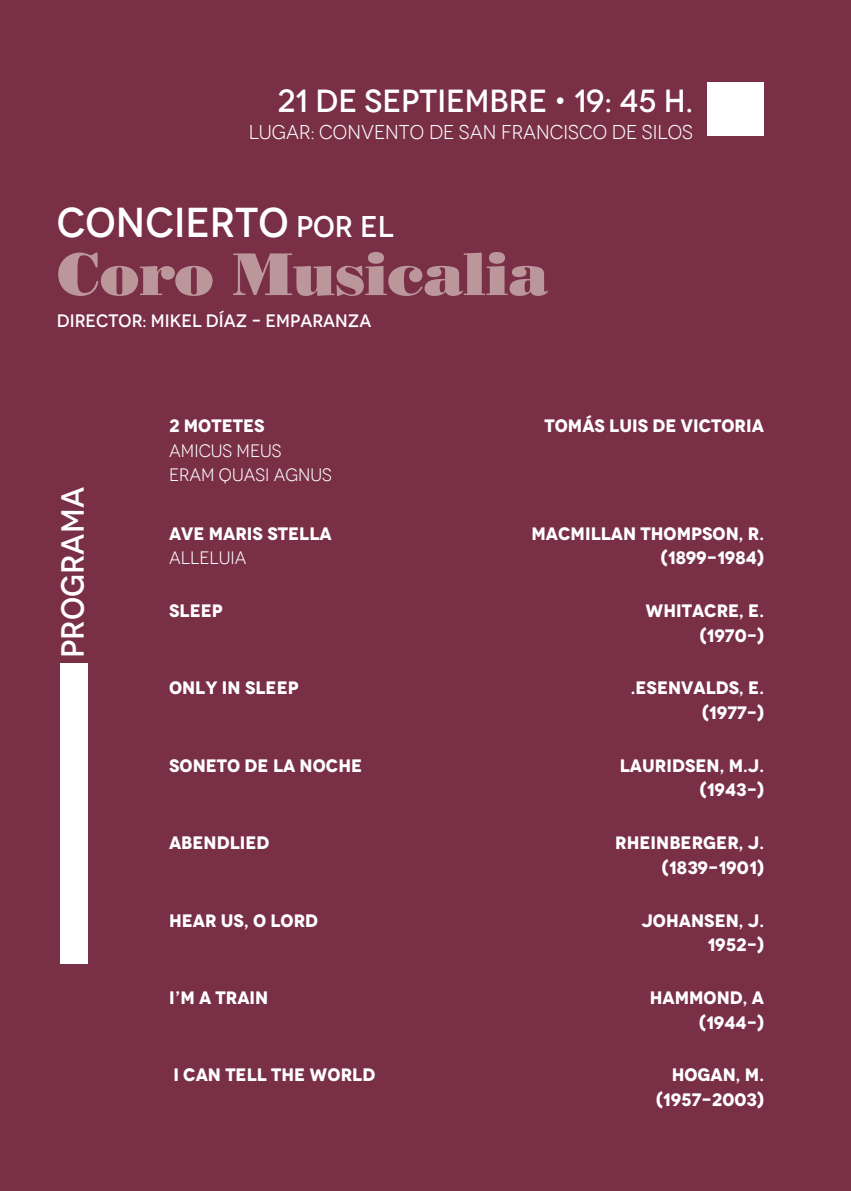
<style>
.page{position:relative;width:851px;height:1191px;background:#fff}
.page>*{position:absolute;margin:0;border:0;box-sizing:border-box;transform-origin:0 0}
.t1{font:60px "Bodoni Poster";letter-spacing:-.01em;color:#bb979b}
.t2{font:500 41.8px "Novecento";color:#fff}
.t3{font:500 32px "Novecento";color:#fff}
.t4{font:20px "Novecento";color:#fff}
.t5{font:700 18px/24.6px "Novecento";color:#fff;text-align:right}
.t6{font:18px/24.6px "Novecento";color:#fff}
.t7{font:500 18px "Novecento";color:#fff}
.s1{font-size:30px}
</style>
<div class="page">
<div style="left:0;top:0;width:850px;height:1191px;background:#792f46"></div>
<div style="left:707px;top:82px;width:56px;height:54px;background:#fff"></div>
<div style="left:60px;top:663px;width:28px;height:301px;background:#fff"></div>
<p class="t3" style="left:277px;top:82px;width:417px">21 DE SEPTIEMBRE • 19: 45 H.</p>
<p class="t4" style="left:249px;top:121px;width:446px">LUGAR: CONVENTO DE SAN FRANCISCO DE SILOS</p>
<p class="t2" style="left:57px;top:197px;width:338px">CONCIERTO <span class="s1">POR EL</span></p>
<p class="t1" style="left:57px;top:237px;width:493px">Coro Musicalia</p>
<p class="t7" style="left:57px;top:310px;width:316px">DIRECTOR: MIKEL DÍAZ – EMPARANZA</p>
<p class="t3" style="left:53px;top:658px;width:172px;rotate:-90deg">PROGRAMA</p>
<p class="t5" style="left:169px;top:413px;width:97px">2 MOTETES</p>
<p class="t5" style="left:544px;top:413px;width:221px">TOMÁS LUIS DE VICTORIA</p>
<p class="t6" style="left:169px;top:438px;width:164px">AMICUS MEUS<br>ERAM QUASI AGNUS</p>
<p class="t5" style="left:169px;top:521px;width:164px">AVE MARIS STELLA</p>
<p class="t5" style="left:531px;top:521px;width:234px">MACMILLAN THOMPSON, R.</p>
<p class="t6" style="left:169px;top:545px;width:79px">ALLELUIA</p>
<p class="t5" style="left:660px;top:545px;width:105px">(1899-1984)</p>
<p class="t5" style="left:169px;top:598px;width:55px">SLEEP</p>
<p class="t5" style="left:645px;top:598px;width:120px">WHITACRE, E. (1970-)</p>
<p class="t5" style="left:169px;top:676px;width:131px">ONLY IN SLEEP</p>
<p class="t5" style="left:630px;top:676px;width:135px">.ESENVALDS, E. (1977-)</p>
<p class="t5" style="left:169px;top:753px;width:194px">SONETO DE LA NOCHE</p>
<p class="t5" style="left:619px;top:753px;width:146px">LAURIDSEN, M.J. (1943-)</p>
<p class="t5" style="left:169px;top:830px;width:102px">ABENDLIED</p>
<p class="t5" style="left:615px;top:830px;width:150px">RHEINBERGER, J. (1839-1901)</p>
<p class="t5" style="left:169px;top:908px;width:151px">HEAR US, O LORD</p>
<p class="t5" style="left:641px;top:908px;width:124px">JOHANSEN, J.<br>1952-)</p>
<p class="t5" style="left:169px;top:985px;width:101px">I’M A TRAIN</p>
<p class="t5" style="left:649px;top:985px;width:116px">HAMMOND, A (1944-)</p>
<p class="t5" style="left:173px;top:1063px;width:203px">I CAN TELL THE WORLD</p>
<p class="t5" style="left:656px;top:1063px;width:109px">HOGAN, M. (1957-2003)</p>
</div>
